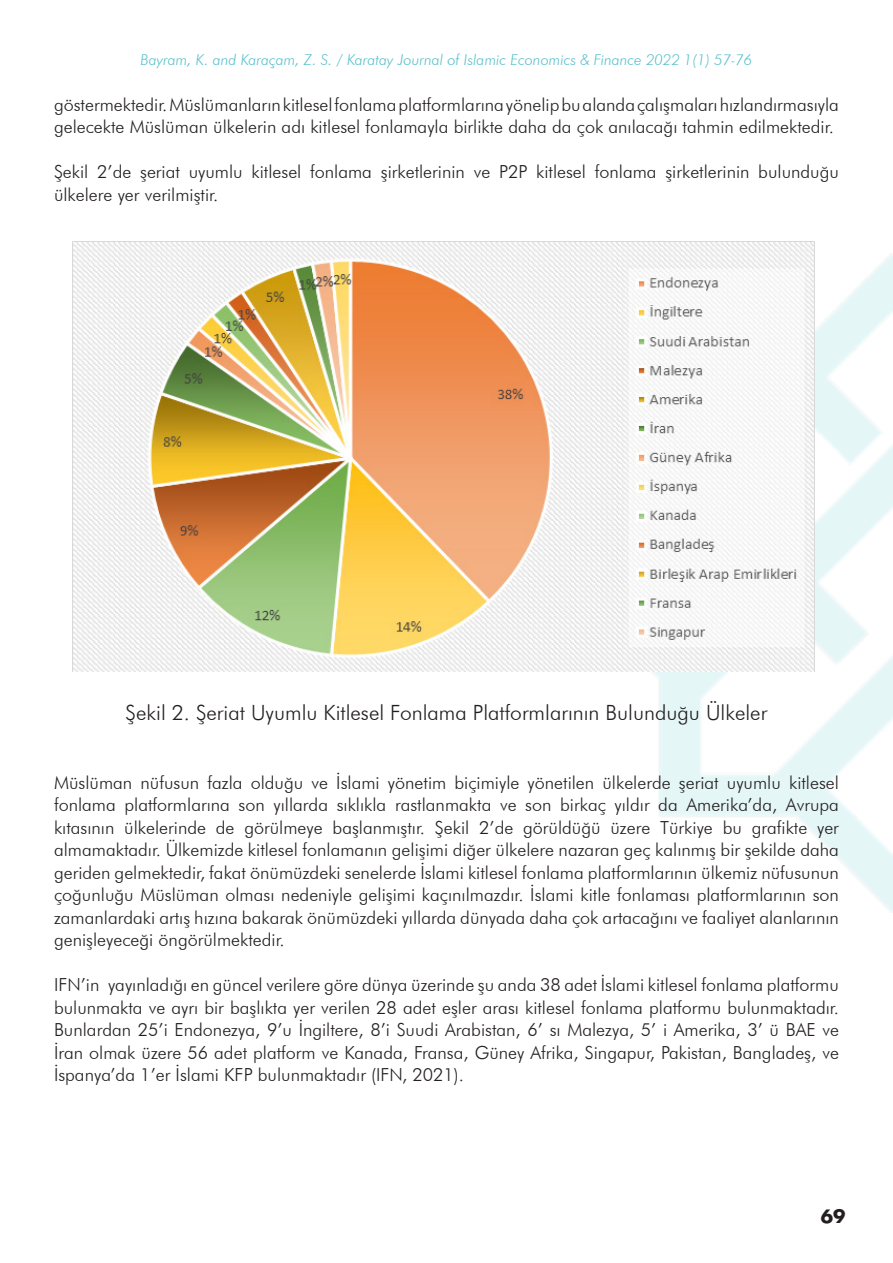
<style>
.page{position:relative;width:893px;height:1263px;background:#fff}
.page>*{position:absolute;margin:0;border:0;box-sizing:border-box;transform-origin:0 0}
.t1{font:300 21px "Futura BT";color:#231f20}
.t2{font:300 18px/22.5px "Futura BT";color:#231f20;text-align:justify}
.t3{font:700 18px "Futura";color:#231f20}
.t4{font:italic 300 15px "Futura BT";color:#59c0cc}
</style>
<div class="page">
<img style="left:72px;top:242px;width:743px;height:430px">
<p class="t4" style="left:141px;top:51px;width:613px">Bayram, K. and Karaçam, Z. S. / Karatay Journal of Islamic Economics &amp; Finance 2022 1(1) 57-76</p>
<p class="t2" style="left:54px;top:93px;width:786px">göstermektedir. Müslümanların kitlesel fonlama platformlarına yönelip bu alanda çalışmaları hızlandırmasıyla gelecekte Müslüman ülkelerin adı kitlesel fonlamayla birlikte daha da çok anılacağı tahmin edilmektedir.</p>
<p class="t2" style="left:54px;top:160px;width:786px">Şekil 2’de şeriat uyumlu kitlesel fonlama şirketlerinin ve P2P kitlesel fonlama şirketlerinin bulunduğu ülkelere yer verilmiştir.</p>
<p class="t1" style="left:126px;top:700px;width:643px">Şekil 2. Şeriat Uyumlu Kitlesel Fonlama Platformlarının Bulunduğu Ülkeler</p>
<p class="t2" style="left:54px;top:771px;width:786px">Müslüman nüfusun fazla olduğu ve İslami yönetim biçimiyle yönetilen ülkelerde şeriat uyumlu kitlesel fonlama platformlarına son yıllarda sıklıkla rastlanmakta ve son birkaç yıldır da Amerika’da, Avrupa kıtasının ülkelerinde de görülmeye başlanmıştır. Şekil 2’de görüldüğü üzere Türkiye bu grafikte yer almamaktadır. Ülkemizde kitlesel fonlamanın gelişimi diğer ülkelere nazaran geç kalınmış bir şekilde daha geriden gelmektedir, fakat önümüzdeki senelerde İslami kitlesel fonlama platformlarının ülkemiz nüfusunun çoğunluğu Müslüman olması nedeniyle gelişimi kaçınılmazdır. İslami kitle fonlaması platformlarının son zamanlardaki artış hızına bakarak önümüzdeki yıllarda dünyada daha çok artacağını ve faaliyet alanlarının genişleyeceği öngörülmektedir.</p>
<p class="t2" style="left:54px;top:973px;width:786px">IFN’in yayınladığı en güncel verilere göre dünya üzerinde şu anda 38 adet İslami kitlesel fonlama platformu bulunmakta ve ayrı bir başlıkta yer verilen 28 adet eşler arası kitlesel fonlama platformu bulunmaktadır.<br>Bunlardan 25’i Endonezya, 9’u İngiltere, 8’i Suudi Arabistan, 6’ sı Malezya, 5’ i Amerika, 3’ ü BAE ve İran olmak üzere 56 adet platform ve Kanada, Fransa, Güney Afrika, Singapur, Pakistan, Bangladeş, ve İspanya’da 1’er İslami KFP bulunmaktadır (IFN, 2021).</p>
<p class="t3" style="left:821px;top:1203px;width:26px">69</p>
</div>
